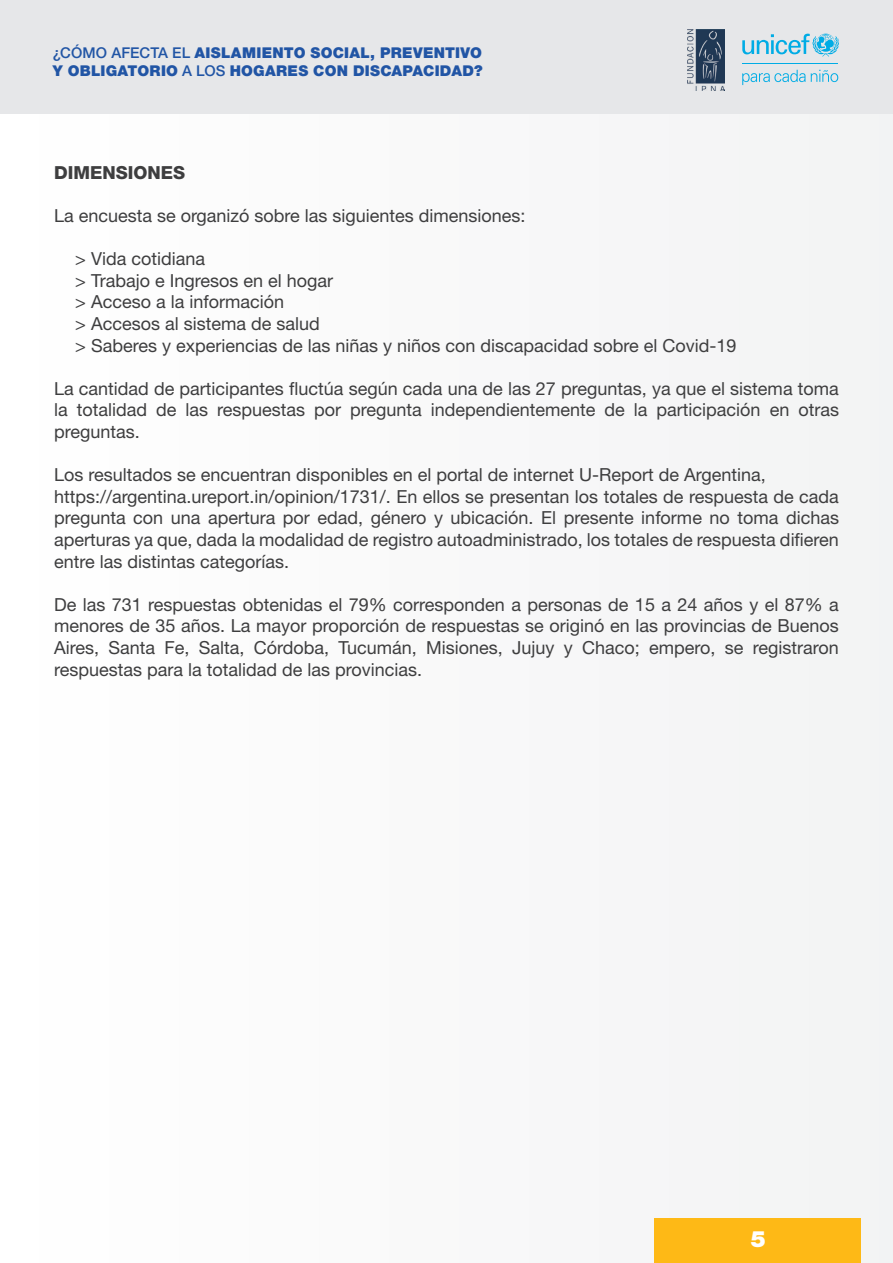
<style>
.page{position:relative;width:893px;height:1263px;background:#fff}
.page>*{position:absolute;margin:0;border:0;box-sizing:border-box;transform-origin:0 0}
.t1{font:900 22.5px "Helvetica Neue LT Std";color:#fff}
.t2{font:18px/21.6px "Helvetica Neue LT Std";color:#3e3e3f;text-align:justify}
.t3{font:800 18px "Helvetica Neue LT Std";color:#3e3e3f}
.t4{font:900 14.85px/17.9px "Helvetica Neue LT Std";letter-spacing:.02em;color:#2155a5}
.s1{font-weight:500}
</style>
<div class="page">
<div style="left:0;top:113px;width:893px;height:1150px;background:#f9f9f9"></div>
<div style="left:655px;top:1218px;width:206px;height:45px;background:#feb916"></div>
<div style="left:0;top:0;width:893px;height:113px;background:#e6e7e9"></div>
<img style="left:687px;top:30px;width:37px;height:61px">
<svg style="left:742px;top:34px;width:97px;height:23px"></svg>
<hr style="left:742px;top:63px;width:96px;height:1px;background:#00ace5">
<svg style="left:742px;top:70px;width:96px;height:15px"></svg>
<p class="t4" style="left:53px;top:44px;width:431px"><span class="s1">¿CÓMO AFECTA EL</span> AISLAMIENTO SOCIAL, PREVENTIVO<br>Y OBLIGATORIO <span class="s1">A LOS</span> HOGARES CON DISCAPACIDAD?</p>
<p class="t3" style="left:54px;top:162px;width:133px">DIMENSIONES</p>
<p class="t2" style="left:54px;top:204px;width:473px">La encuesta se organizó sobre las siguientes dimensiones:</p>
<p class="t2" style="left:75px;top:248px;width:131px">&gt; Vida cotidiana</p>
<p class="t2" style="left:75px;top:269px;width:259px">&gt; Trabajo e Ingresos en el hogar</p>
<p class="t2" style="left:75px;top:291px;width:210px">&gt; Acceso a la información</p>
<p class="t2" style="left:75px;top:312px;width:246px">&gt; Accesos al sistema de salud</p>
<p class="t2" style="left:75px;top:334px;width:663px">&gt; Saberes y experiencias de las niñas y niños con discapacidad sobre el Covid-19</p>
<p class="t2" style="left:54px;top:377px;width:786px">La cantidad de participantes fluctúa según cada una de las 27 preguntas, ya que el sistema toma la totalidad de las respuestas por pregunta independientemente de la participación en otras preguntas.</p>
<p class="t2" style="left:54px;top:464px;width:713px">Los resultados se encuentran disponibles en el portal de internet U-Report de Argentina,</p>
<p class="t2" style="left:54px;top:485px;width:786px">https://argentina.ureport.in/opinion/1731/. En ellos se presentan los totales de respuesta de cada pregunta con una apertura por edad, género y ubicación. El presente informe no toma dichas aperturas ya que, dada la modalidad de registro autoadministrado, los totales de respuesta difieren entre las distintas categorías.</p>
<p class="t2" style="left:54px;top:593px;width:786px">De las 731 respuestas obtenidas el 79% corresponden a personas de 15 a 24 años y el 87% a menores de 35 años. La mayor proporción de respuestas se originó en las provincias de Buenos Aires, Santa Fe, Salta, Córdoba, Tucumán, Misiones, Jujuy y Chaco; empero, se registraron respuestas para la totalidad de las provincias.</p>
<p class="t1" style="left:751px;top:1225px;width:17px">5</p>
</div>
